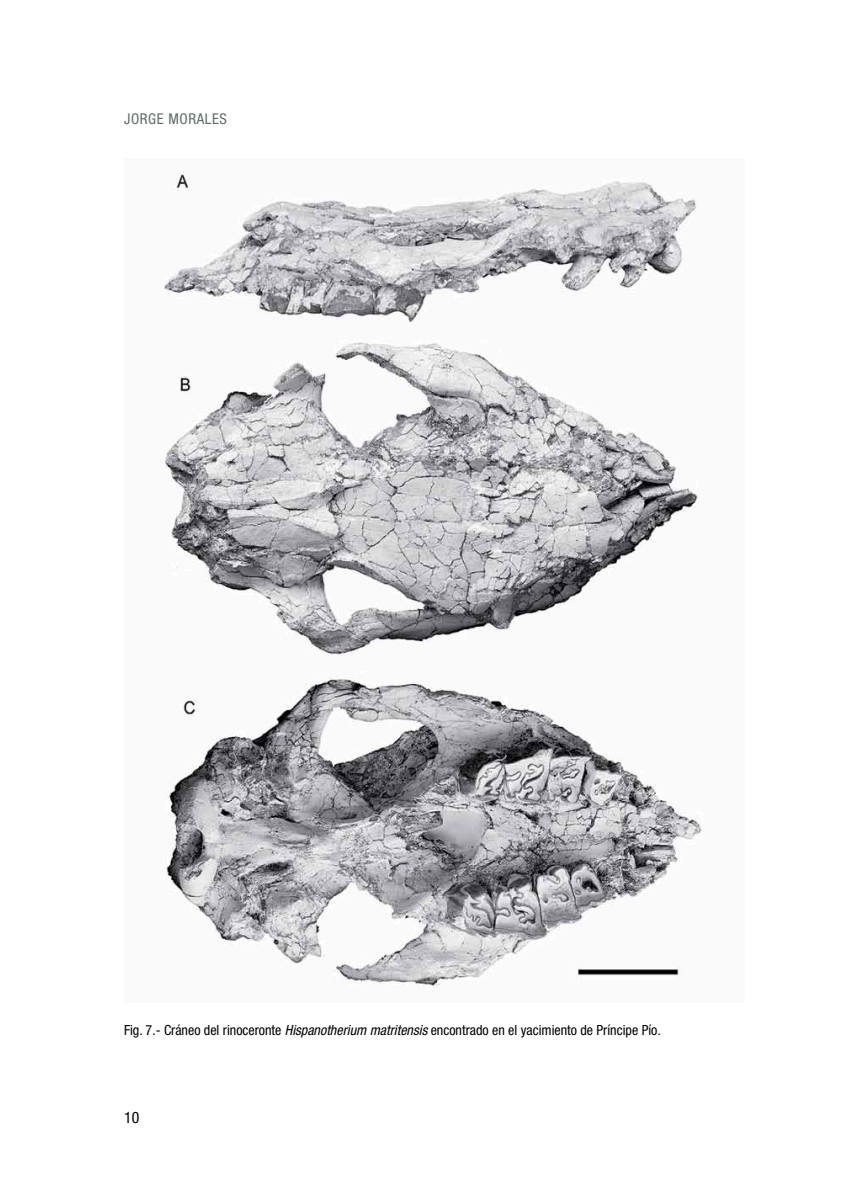
<style>
.page{position:relative;width:844px;height:1191px;background:#fff}
.page>*{position:absolute;margin:0;border:0;box-sizing:border-box;transform-origin:0 0}
.t1{font:condensed 15.75px "Helvetica Neue LT Std";color:#000}
.t2{font:condensed 14.88px "Helvetica Neue LT Std";letter-spacing:.04em;color:#5e6d66}
.t3{font:condensed 14px "Helvetica Neue LT Std";color:#000}
.s1{font-style:italic}
</style>
<div class="page">
<img style="left:164px;top:172px;width:539px;height:814px">
<p class="t2" style="left:124px;top:110px;width:104px">Jorge Morales</p>
<p class="t3" style="left:124px;top:1021px;width:538px">Fig. 7.- Cráneo del rinoceronte <span class="s1">Hispanotherium matritensis</span> encontrado en el yacimiento de Príncipe Pío.</p>
<p class="t1" style="left:124px;top:1108px;width:17px">10</p>
</div>
